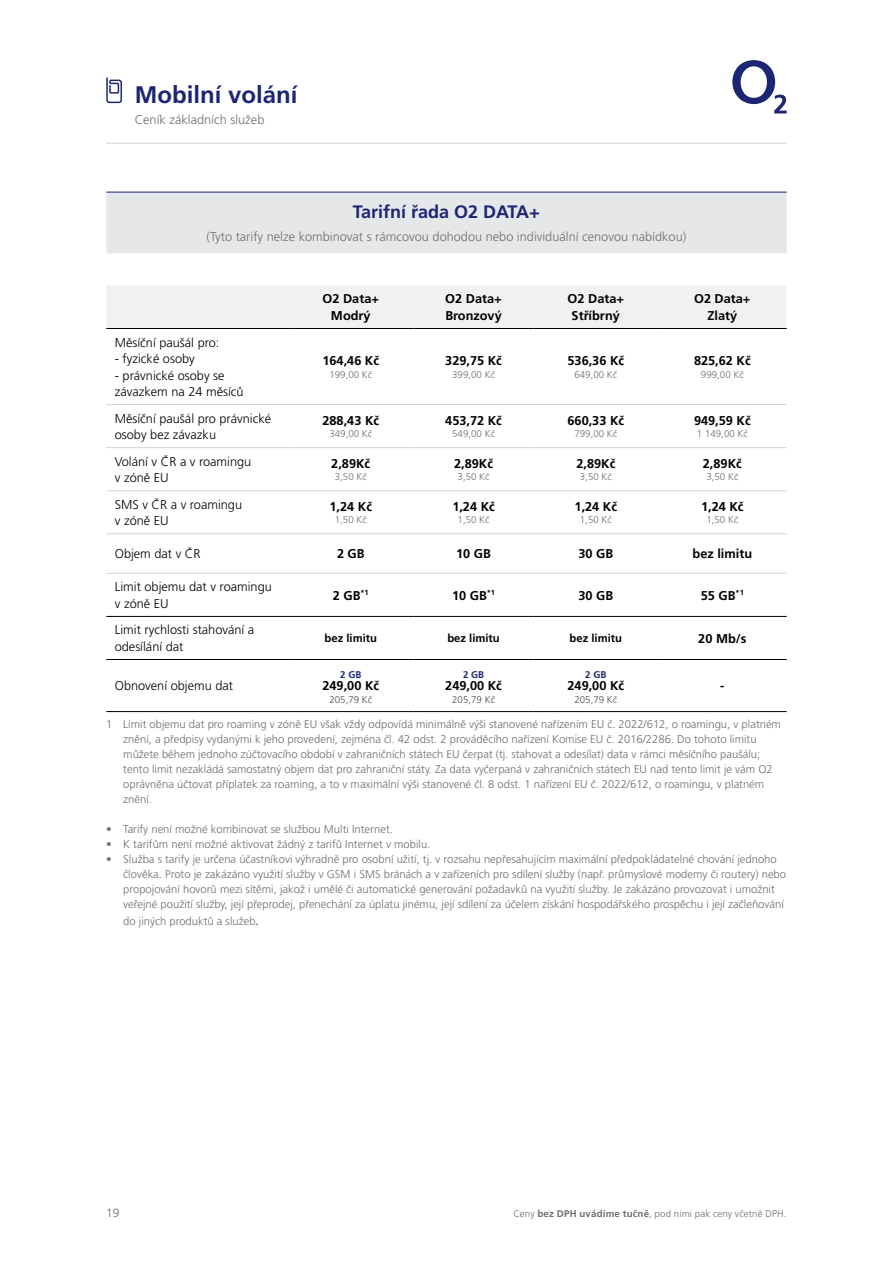
<style>
.page{position:relative;width:893px;height:1263px;background:#fff}
.page>*{position:absolute;margin:0;border:0;box-sizing:border-box;transform-origin:0 0}
.t1{font:700 24px "Frutiger CE";color:#1c2674}
.t2{font:700 18px "Frutiger CE";color:#1c2674}
.t3{font:300 12.75px/16.5px "Frutiger CE";color:#000}
.t4{font:700 12.75px/16.5px "Frutiger CE";color:#000;text-align:center}
.t5{font:300 12.75px "Frutiger CE";color:#6d6e71}
.t6{font:300 12px "Frutiger CE";color:#6d6e71}
.t7{font:300 11.25px/15px "Frutiger CE";color:#6d6e71}
.t8{font:700 11.25px "Frutiger CE";color:#000}
.t9{font:300 9.75px "Frutiger CE";color:#6d6e71}
.t10{font:300 9.75px "Frutiger CE";color:#4d4d4f}
.t11{font:700 9.75px "Frutiger CE";color:#1c2674}
.s1{font-size:12.75px;color:#000}
.s2{font-weight:700}
</style>
<div class="page">
<svg style="left:106px;top:77px;width:16px;height:27px"></svg>
<hr style="left:106px;top:143px;width:681px;height:1px;background:#d1d3d4">
<svg style="left:732px;top:60px;width:55px;height:53px"></svg>
<div style="left:106px;top:286px;width:681px;height:42px;background:#f1f1f2"></div>
<hr style="left:106px;top:404px;width:182px;height:1px;background:#d1d3d4">
<hr style="left:288px;top:404px;width:126px;height:1px;background:#d1d3d4">
<hr style="left:414px;top:404px;width:120px;height:1px;background:#d1d3d4">
<hr style="left:534px;top:404px;width:124px;height:1px;background:#d1d3d4">
<hr style="left:658px;top:404px;width:129px;height:1px;background:#d1d3d4">
<hr style="left:106px;top:447px;width:182px;height:1px;background:#d1d3d4">
<hr style="left:288px;top:447px;width:126px;height:1px;background:#d1d3d4">
<hr style="left:414px;top:447px;width:120px;height:1px;background:#d1d3d4">
<hr style="left:534px;top:447px;width:124px;height:1px;background:#d1d3d4">
<hr style="left:658px;top:447px;width:129px;height:1px;background:#d1d3d4">
<hr style="left:106px;top:490px;width:182px;height:1px;background:#d1d3d4">
<hr style="left:288px;top:490px;width:126px;height:1px;background:#d1d3d4">
<hr style="left:414px;top:490px;width:120px;height:1px;background:#d1d3d4">
<hr style="left:534px;top:490px;width:124px;height:1px;background:#d1d3d4">
<hr style="left:658px;top:490px;width:129px;height:1px;background:#d1d3d4">
<hr style="left:106px;top:533px;width:182px;height:1px;background:#d1d3d4">
<hr style="left:288px;top:533px;width:126px;height:1px;background:#d1d3d4">
<hr style="left:414px;top:533px;width:120px;height:1px;background:#d1d3d4">
<hr style="left:534px;top:533px;width:124px;height:1px;background:#d1d3d4">
<hr style="left:658px;top:533px;width:129px;height:1px;background:#d1d3d4">
<hr style="left:106px;top:573px;width:182px;height:1px;background:#d1d3d4">
<hr style="left:288px;top:573px;width:126px;height:1px;background:#d1d3d4">
<hr style="left:414px;top:573px;width:120px;height:1px;background:#d1d3d4">
<hr style="left:534px;top:573px;width:124px;height:1px;background:#d1d3d4">
<hr style="left:658px;top:573px;width:129px;height:1px;background:#d1d3d4">
<hr style="left:106px;top:616px;width:182px;height:1px;background:#000">
<hr style="left:288px;top:616px;width:126px;height:1px;background:#000">
<hr style="left:414px;top:616px;width:120px;height:1px;background:#000">
<hr style="left:534px;top:616px;width:124px;height:1px;background:#000">
<hr style="left:658px;top:616px;width:129px;height:1px;background:#000">
<hr style="left:106px;top:659px;width:182px;height:1px;background:#000">
<hr style="left:288px;top:659px;width:126px;height:1px;background:#000">
<hr style="left:414px;top:659px;width:120px;height:1px;background:#000">
<hr style="left:534px;top:659px;width:124px;height:1px;background:#000">
<hr style="left:658px;top:659px;width:129px;height:1px;background:#000">
<hr style="left:106px;top:711px;width:182px;height:1px;background:#000">
<hr style="left:288px;top:711px;width:126px;height:1px;background:#000">
<hr style="left:414px;top:711px;width:120px;height:1px;background:#000">
<hr style="left:534px;top:711px;width:124px;height:1px;background:#000">
<hr style="left:658px;top:711px;width:129px;height:1px;background:#000">
<hr style="left:106px;top:328px;width:182px;height:1px;background:#000">
<hr style="left:288px;top:328px;width:126px;height:1px;background:#000">
<hr style="left:414px;top:328px;width:120px;height:1px;background:#000">
<hr style="left:534px;top:328px;width:124px;height:1px;background:#000">
<hr style="left:658px;top:328px;width:129px;height:1px;background:#000">
<div style="left:106px;top:193px;width:681px;height:60px;background:#e6e7e8"></div>
<hr style="left:106px;top:192px;width:681px;height:1px;background:#1c2674">
<h1 class="t1" style="left:135px;top:81px;width:164px">Mobilní volání</h1>
<p class="t5" style="left:135px;top:112px;width:131px">Ceník základních služeb</p>
<h2 class="t2" style="left:353px;top:202px;width:188px">Tarifní řada O2 DATA+</h2>
<p class="t5" style="left:207px;top:229px;width:481px">(Tyto tarify nelze kombinovat s rámcovou dohodou nebo individuální cenovou nabídkou)</p>
<p class="t3" style="left:115px;top:334px;width:106px">Měsíční paušál pro:</p>
<p class="t3" style="left:115px;top:350px;width:82px">- fyzické osoby</p>
<p class="t3" style="left:115px;top:367px;width:130px">- právnické osoby se závazkem na 24 měsíců</p>
<p class="t4" style="left:323px;top:291px;width:58px">O2 Data+<br>Modrý</p>
<p class="t4" style="left:445px;top:291px;width:58px;text-align:left">O2 Data+<br>Bronzový</p>
<p class="t4" style="left:568px;top:291px;width:58px">O2 Data+<br>Stříbrný</p>
<p class="t4" style="left:694px;top:291px;width:58px">O2 Data+<br>Zlatý</p>
<p class="t4" style="left:322px;top:352px;width:58px">164,46 Kč</p>
<p class="t9" style="left:329px;top:369px;width:44px">199,00 Kč</p>
<p class="t4" style="left:445px;top:352px;width:58px">329,75 Kč</p>
<p class="t9" style="left:452px;top:369px;width:44px">399,00 Kč</p>
<p class="t4" style="left:567px;top:352px;width:58px">536,36 Kč</p>
<p class="t9" style="left:574px;top:369px;width:44px">649,00 Kč</p>
<p class="t4" style="left:694px;top:352px;width:58px">825,62 Kč</p>
<p class="t9" style="left:701px;top:369px;width:44px">999,00 Kč</p>
<p class="t3" style="left:115px;top:410px;width:158px">Měsíční paušál pro právnické osoby bez závazku</p>
<p class="t4" style="left:322px;top:412px;width:58px">288,43 Kč</p>
<p class="t9" style="left:329px;top:428px;width:44px">349,00 Kč</p>
<p class="t3" style="left:115px;top:453px;width:138px">Volání v ČR a v roamingu v zóně EU</p>
<p class="t4" style="left:331px;top:455px;width:40px">2,89Kč</p>
<p class="t9" style="left:335px;top:471px;width:33px">3,50 Kč</p>
<p class="t3" style="left:115px;top:496px;width:129px">SMS v ČR a v roamingu v zóně EU</p>
<p class="t4" style="left:330px;top:498px;width:44px">1,24 Kč</p>
<p class="t9" style="left:335px;top:514px;width:33px">1,50 Kč</p>
<p class="t4" style="left:445px;top:412px;width:58px">453,72 Kč</p>
<p class="t9" style="left:452px;top:428px;width:44px">549,00 Kč</p>
<p class="t4" style="left:567px;top:412px;width:58px">660,33 Kč</p>
<p class="t9" style="left:574px;top:428px;width:44px">799,00 Kč</p>
<p class="t4" style="left:454px;top:455px;width:40px">2,89Kč</p>
<p class="t9" style="left:458px;top:471px;width:33px">3,50 Kč</p>
<p class="t4" style="left:576px;top:455px;width:40px">2,89Kč</p>
<p class="t9" style="left:580px;top:471px;width:33px">3,50 Kč</p>
<p class="t4" style="left:452px;top:498px;width:44px">1,24 Kč</p>
<p class="t9" style="left:458px;top:514px;width:33px">1,50 Kč</p>
<p class="t4" style="left:575px;top:498px;width:44px">1,24 Kč</p>
<p class="t9" style="left:580px;top:514px;width:33px">1,50 Kč</p>
<p class="t4" style="left:694px;top:412px;width:58px">949,59 Kč</p>
<p class="t9" style="left:697px;top:428px;width:52px">1 149,00 Kč</p>
<p class="t4" style="left:703px;top:455px;width:40px">2,89Kč</p>
<p class="t9" style="left:706px;top:471px;width:33px">3,50 Kč</p>
<p class="t4" style="left:701px;top:498px;width:44px">1,24 Kč</p>
<p class="t9" style="left:706px;top:514px;width:33px">1,50 Kč</p>
<p class="t3" style="left:115px;top:546px;width:87px">Objem dat v ČR</p>
<p class="t4" style="left:337px;top:546px;width:29px">2 GB</p>
<p class="t4" style="left:456px;top:546px;width:36px">10 GB</p>
<p class="t4" style="left:578px;top:546px;width:36px">30 GB</p>
<p class="t4" style="left:693px;top:546px;width:61px">bez limitu</p>
<p class="t3" style="left:115px;top:579px;width:159px">Limit objemu dat v roamingu v zóně EU</p>
<p class="t4" style="left:333px;top:587px;width:37px">2 GB<sup>*1</sup></p>
<p class="t4" style="left:452px;top:587px;width:44px">10 GB<sup>*1</sup></p>
<p class="t4" style="left:578px;top:587px;width:36px">30 GB</p>
<p class="t4" style="left:701px;top:587px;width:44px">55 GB<sup>*1</sup></p>
<p class="t3" style="left:115px;top:622px;width:141px">Limit rychlosti stahování a odesílání dat</p>
<p class="t8" style="left:325px;top:632px;width:54px">bez limitu</p>
<p class="t8" style="left:447px;top:632px;width:54px">bez limitu</p>
<p class="t8" style="left:570px;top:632px;width:54px">bez limitu</p>
<p class="t4" style="left:698px;top:630px;width:50px">20 Mb/s</p>
<p class="t3" style="left:115px;top:678px;width:120px">Obnovení objemu dat</p>
<p class="t11" style="left:340px;top:669px;width:23px">2 GB</p>
<p class="t4" style="left:322px;top:678px;width:58px">249,00 Kč</p>
<p class="t10" style="left:329px;top:694px;width:44px">205,79 Kč</p>
<p class="t11" style="left:463px;top:669px;width:23px">2 GB</p>
<p class="t4" style="left:445px;top:678px;width:58px">249,00 Kč</p>
<p class="t10" style="left:452px;top:694px;width:44px">205,79 Kč</p>
<p class="t11" style="left:585px;top:669px;width:23px">2 GB</p>
<p class="t4" style="left:567px;top:678px;width:58px">249,00 Kč</p>
<p class="t10" style="left:574px;top:694px;width:44px">205,79 Kč</p>
<p class="t4" style="left:720px;top:678px;width:6px">-</p>
<p class="t7" style="left:123px;top:717px;width:659px;text-indent:-17px">1 Limit objemu dat pro roaming v zóně EU však vždy odpovídá minimálně výši stanovené nařízením EU č. 2022/612, o roamingu, v platném znění, a předpisy vydanými k jeho provedení, zejména čl. 42 odst. 2 prováděcího nařízení Komise EU č. 2016/2286. Do tohoto limitu můžete během jednoho zúčtovacího období v zahraničních státech EU čerpat (tj. stahovat a odesílat) data v rámci měsíčního paušálu; tento limit nezakládá samostatný objem dat pro zahraniční státy. Za data vyčerpaná v zahraničních státech EU nad tento limit je vám O2 oprávněna účtovat příplatek za roaming, a to v maximální výši stanovené čl. 8 odst. 1 nařízení EU č. 2022/612, o roamingu, v platném znění.</p>
<p class="t7" style="left:106px;top:822px;width:288px">• Tarify není možné kombinovat se službou Multi Internet.</p>
<p class="t7" style="left:106px;top:837px;width:326px">• K tarifům není možné aktivovat žádný z tarifů Internet v mobilu.</p>
<p class="t7" style="left:123px;top:852px;width:664px;text-indent:-17px">• Služba s tarify je určena účastníkovi výhradně pro osobní užití, tj. v rozsahu nepřesahujícím maximální předpokládatelné chování jednoho člověka. Proto je zakázáno využití služby v GSM i SMS bránách a v zařízeních pro sdílení služby (např. průmyslové modemy či routery) nebo propojování hovorů mezi sítěmi, jakož i umělé či automatické generování požadavků na využití služby. Je zakázáno provozovat i umožnit veřejné použití služby, její přeprodej, přenechání za úplatu jinému, její sdílení za účelem získání hospodářského prospěchu i její začleňování</p>
<p class="t7" style="left:123px;top:913px;width:137px">do jiných produktů a služeb<span class="s1">.</span></p>
<p class="t6" style="left:106px;top:1206px;width:15px">19</p>
<p class="t9" style="left:513px;top:1208px;width:275px">Ceny <span class="s2">bez DPH uvádíme tučně</span>, pod nimi pak ceny včetně DPH.</p>
</div>
